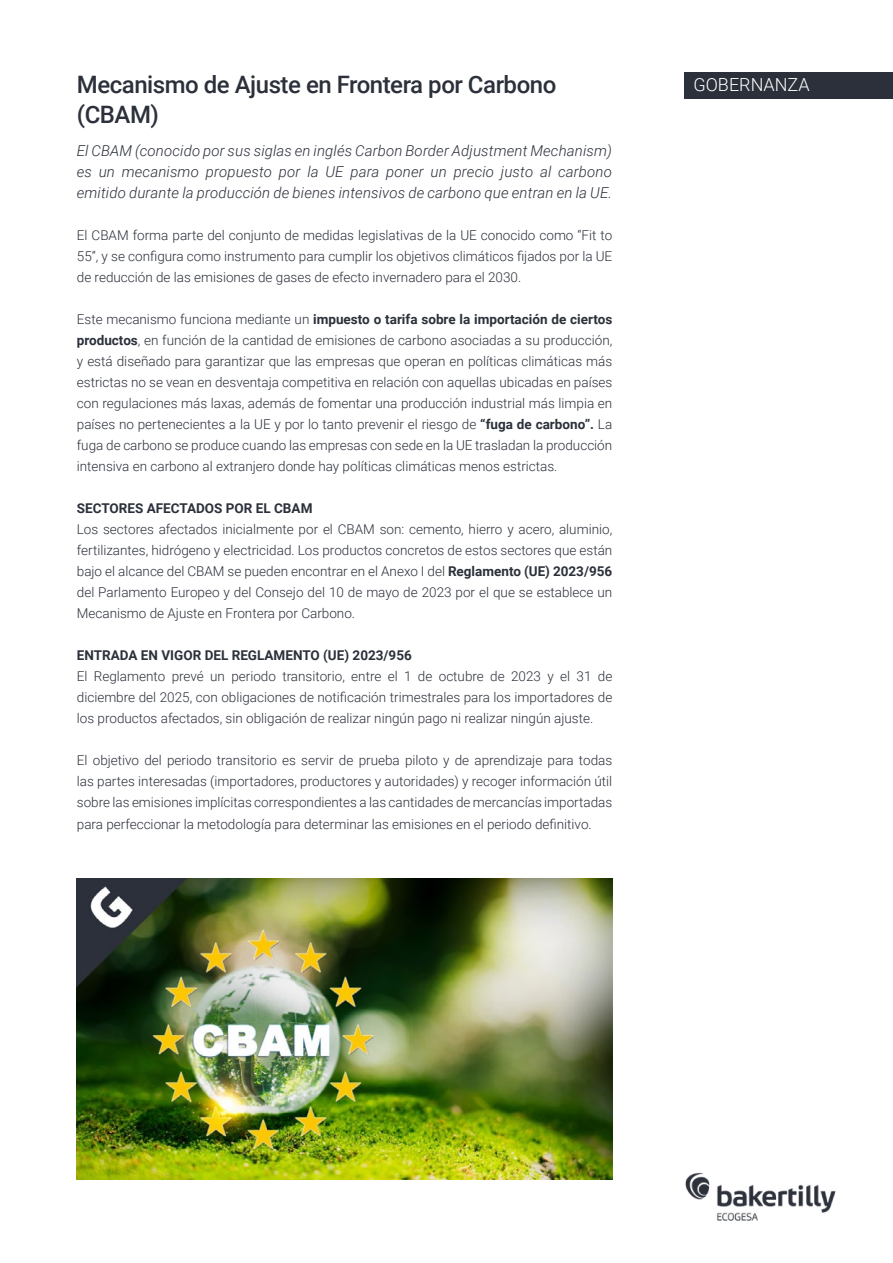
<style>
.page{position:relative;width:893px;height:1263px;background:#fff}
.page>*{position:absolute;margin:0;border:0;box-sizing:border-box;transform-origin:0 0}
.t1{font:500 24px/30px "Roboto";letter-spacing:-.02em;color:#2b303a}
.t2{font:300 18px "Roboto";color:#fff}
.t3{font:italic 300 15px/21px "Roboto";letter-spacing:.01em;color:#2b303a;text-align:justify}
.t4{font:300 13.5px/21px "Roboto";color:#2b303a;text-align:justify}
.t5{font:700 13.5px "Roboto";color:#2b303a}
.s1{font-weight:700}
</style>
<div class="page">
<img style="left:685px;top:1172px;width:151px;height:49px">
<img style="left:77px;top:878px;width:535px;height:301px">
<div style="left:684px;top:72px;width:209px;height:26px;background:#2b303a"></div>
<h1 class="t1" style="left:77px;top:69px;width:481px">Mecanismo de Ajuste en Frontera por Carbono (CBAM)</h1>
<p class="t3" style="left:77px;top:140px;width:537px">El CBAM (conocido por sus siglas en inglés Carbon Border Adjustment Mechanism) es un mecanismo propuesto por la UE para poner un precio justo al carbono emitido durante la producción de bienes intensivos de carbono que entran en la UE.</p>
<p class="t4" style="left:77px;top:224px;width:537px">El CBAM forma parte del conjunto de medidas legislativas de la UE conocido como “Fit to 55”, y se configura como instrumento para cumplir los objetivos climáticos fijados por la UE de reducción de las emisiones de gases de efecto invernadero para el 2030.</p>
<p class="t4" style="left:77px;top:308px;width:537px">Este mecanismo funciona mediante un <span class="s1">impuesto o tarifa sobre la importación de ciertos productos</span>, en función de la cantidad de emisiones de carbono asociadas a su producción, y está diseñado para garantizar que las empresas que operan en políticas climáticas más estrictas no se vean en desventaja competitiva en relación con aquellas ubicadas en países con regulaciones más laxas, además de fomentar una producción industrial más limpia en países no pertenecientes a la UE y por lo tanto prevenir el riesgo de <span class="s1">“fuga de carbono”.</span> La fuga de carbono se produce cuando las empresas con sede en la UE trasladan la producción intensiva en carbono al extranjero donde hay políticas climáticas menos estrictas.</p>
<p class="t5" style="left:77px;top:499px;width:237px">SECTORES AFECTADOS POR EL CBAM</p>
<p class="t4" style="left:77px;top:519px;width:537px">Los sectores afectados inicialmente por el CBAM son: cemento, hierro y acero, aluminio, fertilizantes, hidrógeno y electricidad. Los productos concretos de estos sectores que están bajo el alcance del CBAM se pueden encontrar en el Anexo I del <span class="s1">Reglamento (UE) 2023/956 </span>del Parlamento Europeo y del Consejo del 10 de mayo de 2023 por el que se establece un Mecanismo de Ajuste en Frontera por Carbono.</p>
<p class="t5" style="left:77px;top:646px;width:337px">ENTRADA EN VIGOR DEL REGLAMENTO (UE) 2023/956</p>
<p class="t4" style="left:77px;top:666px;width:537px">El Reglamento prevé un periodo transitorio, entre el 1 de octubre de 2023 y el 31 de diciembre del 2025, con obligaciones de notificación trimestrales para los importadores de los productos afectados, sin obligación de realizar ningún pago ni realizar ningún ajuste.</p>
<p class="t4" style="left:77px;top:750px;width:537px">El objetivo del periodo transitorio es servir de prueba piloto y de aprendizaje para todas las partes interesadas (importadores, productores y autoridades) y recoger información útil sobre las emisiones implícitas correspondientes a las cantidades de mercancías importadas para perfeccionar la metodología para determinar las emisiones en el periodo definitivo.</p>
<h2 class="t2" style="left:693px;top:72px;width:118px">GOBERNANZA</h2>
</div>
